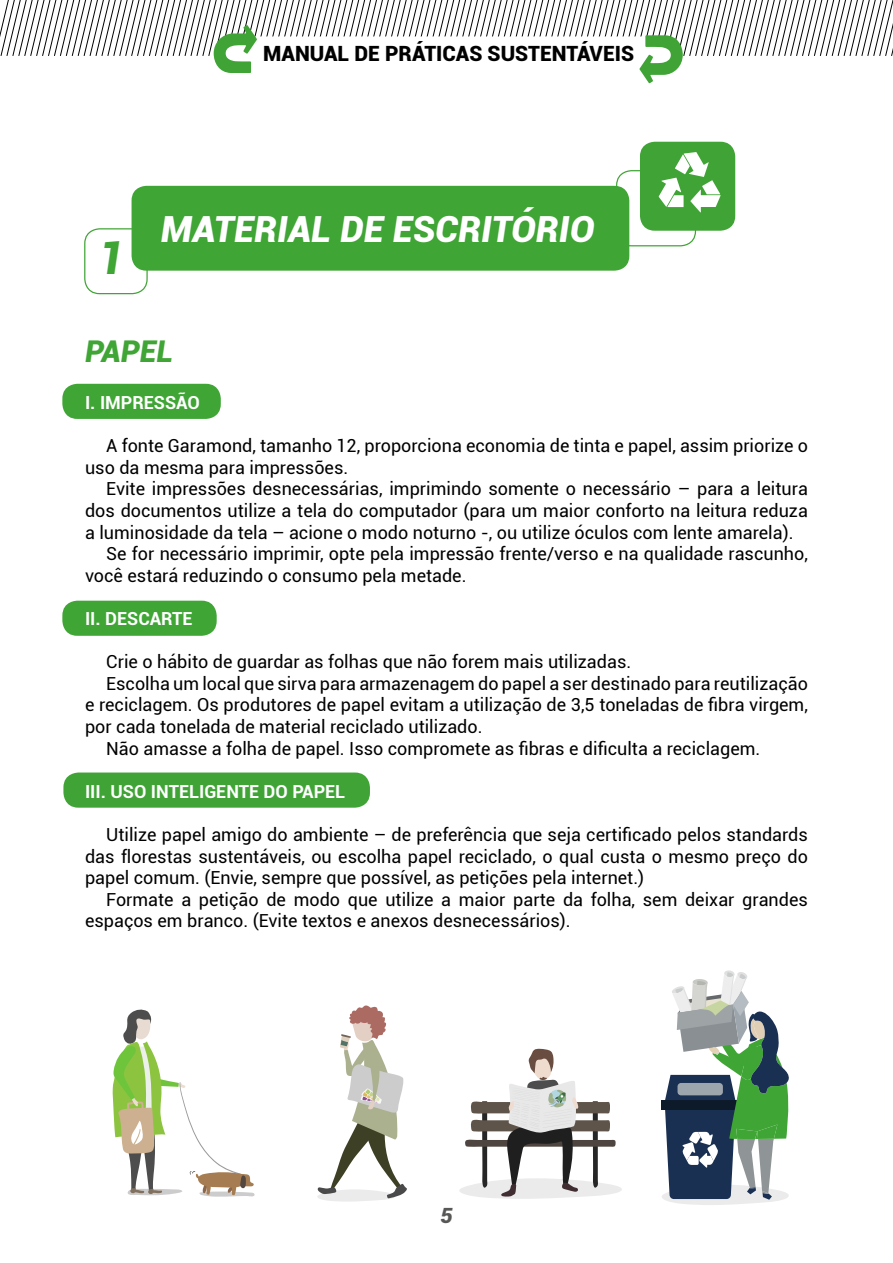
<style>
.page{position:relative;width:893px;height:1263px;background:#fff}
.page>*{position:absolute;margin:0;border:0;box-sizing:border-box;transform-origin:0 0}
.t1{font:italic 900 45px "Roboto";color:#3fa535}
.t2{font:italic 900 36px "Roboto";color:#fff}
.t3{font:italic 900 30px "Roboto";color:#3fa535}
.t4{font:900 21px "Roboto";color:#000}
.t5{font:italic 900 21px "Roboto";color:#575756}
.t6{font:18px/21.6px "Roboto";color:#000}
.t7{font:700 18px "Roboto";color:#fff}
</style>
<div class="page">
<svg style="left:0;top:0;width:893px;height:57px"></svg>
<div style="left:221px;top:36px;width:454px;height:36px;background:#fff;border-radius:15px"></div>
<svg style="left:639px;top:35px;width:44px;height:48px"></svg>
<svg style="left:214px;top:25px;width:43px;height:48px"></svg>
<div style="left:62px;top:384px;width:159px;height:35px;background:#3fa535;border-radius:15px"></div>
<div style="left:62px;top:601px;width:155px;height:35px;background:#3fa535;border-radius:15px"></div>
<div style="left:63px;top:772px;width:307px;height:36px;background:#3fa435;border-radius:15px"></div>
<div style="left:640px;top:142px;width:95px;height:89px;background:#3fa435;border-radius:15px"></div>
<div style="left:616px;top:170px;width:80px;height:76px;border:1px solid #3fa435;border-radius:15px"></div>
<div style="left:84px;top:228px;width:64px;height:66px;border:1px solid #3fa435;border-radius:15px"></div>
<div style="left:132px;top:186px;width:497px;height:85px;background:#3fa535;border-radius:15px"></div>
<svg style="left:659px;top:152px;width:62px;height:61px"></svg>
<svg style="left:661px;top:970px;width:128px;height:235px"></svg>
<svg style="left:112px;top:1009px;width:143px;height:187px"></svg>
<svg style="left:317px;top:1005px;width:90px;height:196px"></svg>
<svg style="left:459px;top:1049px;width:163px;height:150px"></svg>
<p class="t4" style="left:263px;top:39px;width:372px">MANUAL DE PRÁTICAS SUSTENTÁVEIS</p>
<h1 class="t1" style="left:98px;top:226px;width:28px">1</h1>
<h2 class="t2" style="left:161px;top:204px;width:435px">MATERIAL DE ESCRITÓRIO</h2>
<h3 class="t3" style="left:85px;top:330px;width:90px">PAPEL</h3>
<p class="t7" style="left:85px;top:390px;width:116px">I. IMPRESSÃO</p>
<p class="t6" style="left:85px;top:434px;width:724px;text-indent:21px">A fonte Garamond, tamanho 12, proporciona economia de tinta e papel, assim priorize o uso da mesma para impressões.</p>
<p class="t6" style="left:106px;top:477px;width:703px">Evite impressões desnecessárias, imprimindo somente o necessário – para a leitura</p>
<p class="t6" style="left:85px;top:499px;width:724px">dos documentos utilize a tela do computador (para um maior conforto na leitura reduza</p>
<p class="t6" style="left:85px;top:521px;width:710px">a luminosidade da tela – acione o modo noturno -, ou utilize óculos com lente amarela).</p>
<p class="t6" style="left:106px;top:542px;width:703px">Se for necessário imprimir, opte pela impressão frente/verso e na qualidade rascunho,</p>
<p class="t6" style="left:85px;top:564px;width:383px">você estará reduzindo o consumo pela metade.</p>
<p class="t7" style="left:85px;top:606px;width:109px">II. DESCARTE</p>
<p class="t6" style="left:106px;top:650px;width:526px">Crie o hábito de guardar as folhas que não forem mais utilizadas.</p>
<p class="t6" style="left:106px;top:672px;width:703px">Escolha um local que sirva para armazenagem do papel a ser destinado para reutilização</p>
<p class="t6" style="left:85px;top:693px;width:724px">e reciclagem. Os produtores de papel evitam a utilização de 3,5 toneladas de fibra virgem,</p>
<p class="t6" style="left:85px;top:715px;width:399px">por cada tonelada de material reciclado utilizado.</p>
<p class="t6" style="left:106px;top:737px;width:655px">Não amasse a folha de papel. Isso compromete as fibras e dificulta a reciclagem.</p>
<p class="t7" style="left:85px;top:779px;width:262px">III. USO INTELIGENTE DO PAPEL</p>
<p class="t6" style="left:85px;top:823px;width:724px;text-align:justify;text-indent:21px">Utilize papel amigo do ambiente – de preferência que seja certificado pelos standards das florestas sustentáveis, ou escolha papel reciclado, o qual custa o mesmo preço do papel comum. (Envie, sempre que possível, as petições pela internet.)</p>
<p class="t6" style="left:85px;top:888px;width:724px;text-indent:21px">Formate a petição de modo que utilize a maior parte da folha, sem deixar grandes espaços em branco. (Evite textos e anexos desnecessários).</p>
<p class="t5" style="left:440px;top:1201px;width:14px">5</p>
</div>
